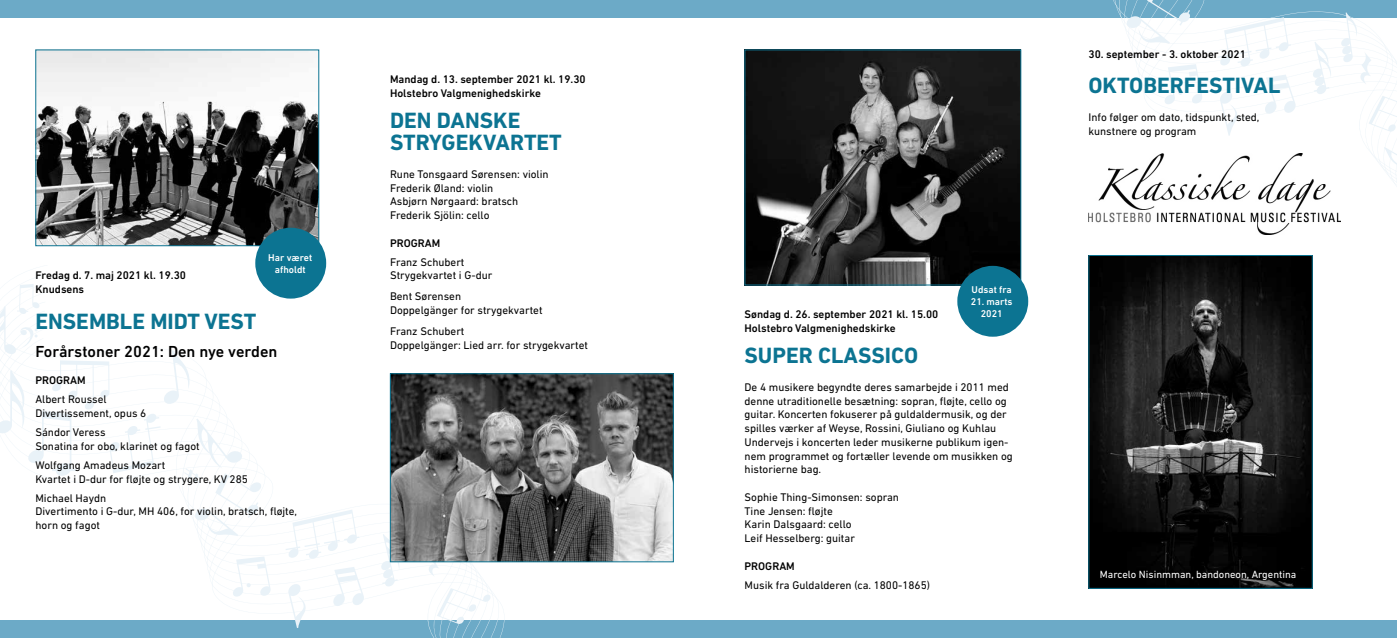
<style>
.page{position:relative;width:1397px;height:638px;background:#fff}
.page>*{position:absolute;margin:0;border:0;box-sizing:border-box;transform-origin:0 0}
.t1{font:700 22.5px/22.5px "DIN Next LT Pro";color:#0c7492}
.t2{font:500 16.25px "DIN Next LT Pro";color:#000}
.t3{font:11.25px/13.8px "DIN Next LT Pro";color:#000}
.t4{font:500 11.25px/13.8px "DIN Next LT Pro";color:#000}
.t5{font:10.62px "DIN Next LT Pro";color:#fff}
.t6{font:500 10px/11.9px "DIN Next LT Pro";color:#fff;text-align:center}
</style>
<div class="page">
<div style="left:0;top:620px;width:1396px;height:18px;background:#6caac7"></div>
<div style="left:0;top:0;width:1396px;height:18px;background:#6caac7"></div>
<svg style="left:288px;top:584px;width:18px;height:44px"></svg>
<svg style="left:437px;top:588px;width:54px;height:36px"></svg>
<svg style="left:333px;top:567px;width:31px;height:39px"></svg>
<svg style="left:286px;top:510px;width:73px;height:49px"></svg>
<svg style="left:381px;top:534px;width:19px;height:52px"></svg>
<svg style="left:409px;top:562px;width:30px;height:14px"></svg>
<svg style="left:233px;top:557px;width:38px;height:40px"></svg>
<svg style="left:0;top:284px;width:261px;height:252px"></svg>
<svg style="left:926px;top:0;width:470px;height:240px"></svg>
<svg style="left:1219px;top:91px;width:22px;height:45px"></svg>
<svg style="left:1368px;top:96px;width:28px;height:36px"></svg>
<svg style="left:1263px;top:75px;width:32px;height:39px"></svg>
<svg style="left:1125px;top:0;width:68px;height:44px"></svg>
<svg style="left:1216px;top:17px;width:74px;height:50px"></svg>
<svg style="left:1311px;top:42px;width:20px;height:53px"></svg>
<svg style="left:1340px;top:13px;width:30px;height:71px"></svg>
<svg style="left:1163px;top:64px;width:39px;height:41px"></svg>
<svg style="left:1383px;top:147px;width:13px;height:20px"></svg>
<img style="left:746px;top:52px;width:272px;height:231px">
<div style="left:744px;top:50px;width:276px;height:235px;border:1px solid #0c7492"></div>
<img style="left:392px;top:375px;width:279px;height:185px">
<div style="left:390px;top:373px;width:283px;height:189px;border:1px solid #0c7492"></div>
<img style="left:37px;top:52px;width:280px;height:192px">
<div style="left:35px;top:50px;width:284px;height:196px;border:1px solid #0c7492"></div>
<img style="left:1090px;top:257px;width:220px;height:330px">
<div style="left:1088px;top:255px;width:224px;height:334px;border:1px solid #0c7492"></div>
<img style="left:1088px;top:154px;width:252px;height:80px">
<div style="left:957px;top:266px;width:71px;height:71px;background:#0c7492;border-radius:50%"></div>
<div style="left:255px;top:228px;width:71px;height:71px;background:#0c7492;border-radius:50%"></div>
<p class="t6" style="left:268px;top:252px;width:45px">Har været afholdt</p>
<p class="t4" style="left:35px;top:268px;width:152px">Fredag d. 7. maj 2021 kl. 19.30<br>Knudsens</p>
<h1 class="t1" style="left:35px;top:310px;width:222px">ENSEMBLE MIDT VEST</h1>
<h2 class="t2" style="left:35px;top:342px;width:243px">Forårstoner 2021: Den nye verden</h2>
<p class="t4" style="left:35px;top:373px;width:52px">PROGRAM</p>
<p class="t3" style="left:35px;top:392px;width:112px">Albert Roussel<br>Divertissement, opus 6</p>
<p class="t3" style="left:35px;top:425px;width:166px">Sándor Veress<br>Sonatina for obo, klarinet og fagot</p>
<p class="t3" style="left:35px;top:458px;width:214px">Wolfgang Amadeus Mozart<br>Kvartet i D-dur for fløjte og strygere, KV 285</p>
<p class="t3" style="left:35px;top:491px;width:263px">Michael Haydn<br>Divertimento i G-dur, MH 406, for violin, bratsch, fløjte, horn og fagot</p>
<p class="t4" style="left:390px;top:72px;width:197px">Mandag d. 13. september 2021 kl. 19.30<br>Holstebro Valgmenighedskirke</p>
<h1 class="t1" style="left:390px;top:109px;width:173px">DEN DANSKE<br>STRYGEKVARTET</h1>
<p class="t3" style="left:390px;top:167px;width:160px">Rune Tonsgaard Sørensen: violin<br>Frederik Øland: violin<br>Asbjørn Nørgaard: bratsch<br>Frederik Sjölin: cello</p>
<p class="t4" style="left:390px;top:236px;width:52px">PROGRAM</p>
<p class="t3" style="left:390px;top:255px;width:104px">Franz Schubert<br>Strygekvartet i G-dur</p>
<p class="t3" style="left:390px;top:289px;width:154px">Bent Sørensen<br>Doppelgänger for strygekvartet</p>
<p class="t3" style="left:390px;top:324px;width:199px">Franz Schubert<br>Doppelgänger: Lied arr. for strygekvartet</p>
<p class="t6" style="left:971px;top:284px;width:42px">Udsat fra</p>
<p class="t6" style="left:970px;top:296px;width:43px">21. marts<br>2021</p>
<p class="t4" style="left:744px;top:308px;width:195px">Søndag d. 26. september 2021 kl. 15.00<br>Holstebro Valgmenighedskirke</p>
<h1 class="t1" style="left:744px;top:344px;width:175px">SUPER CLASSICO</h1>
<p class="t3" style="left:744px;top:380px;width:270px">De 4 musikere begyndte deres samarbejde i 2011 med denne utraditionelle besætning: sopran, fløjte, cello og guitar. Koncerten fokuserer på guldaldermusik, og der spilles værker af Weyse, Rossini, Giuliano og Kuhlau Undervejs i koncerten leder musikerne publikum igen&shy;nem programmet og fortæller levende om musikken og historierne bag.</p>
<p class="t3" style="left:744px;top:490px;width:156px">Sophie Thing-Simonsen: sopran<br>Tine Jensen: fløjte<br>Karin Dalsgaard: cello<br>Leif Hesselberg: guitar</p>
<p class="t4" style="left:744px;top:559px;width:52px">PROGRAM</p>
<p class="t3" style="left:744px;top:578px;width:187px">Musik fra Guldalderen (ca. 1800-1865)</p>
<p class="t4" style="left:1088px;top:47px;width:159px">30. september - 3. oktober 2021</p>
<h1 class="t1" style="left:1088px;top:74px;width:193px">OKTOBERFESTIVAL</h1>
<p class="t3" style="left:1088px;top:110px;width:172px">Info følger om dato, tidspunkt, sted, kunstnere og program</p>
<p class="t5" style="left:1099px;top:569px;width:198px">Marcelo Nisinmman, bandoneon, Argentina</p>
</div>
